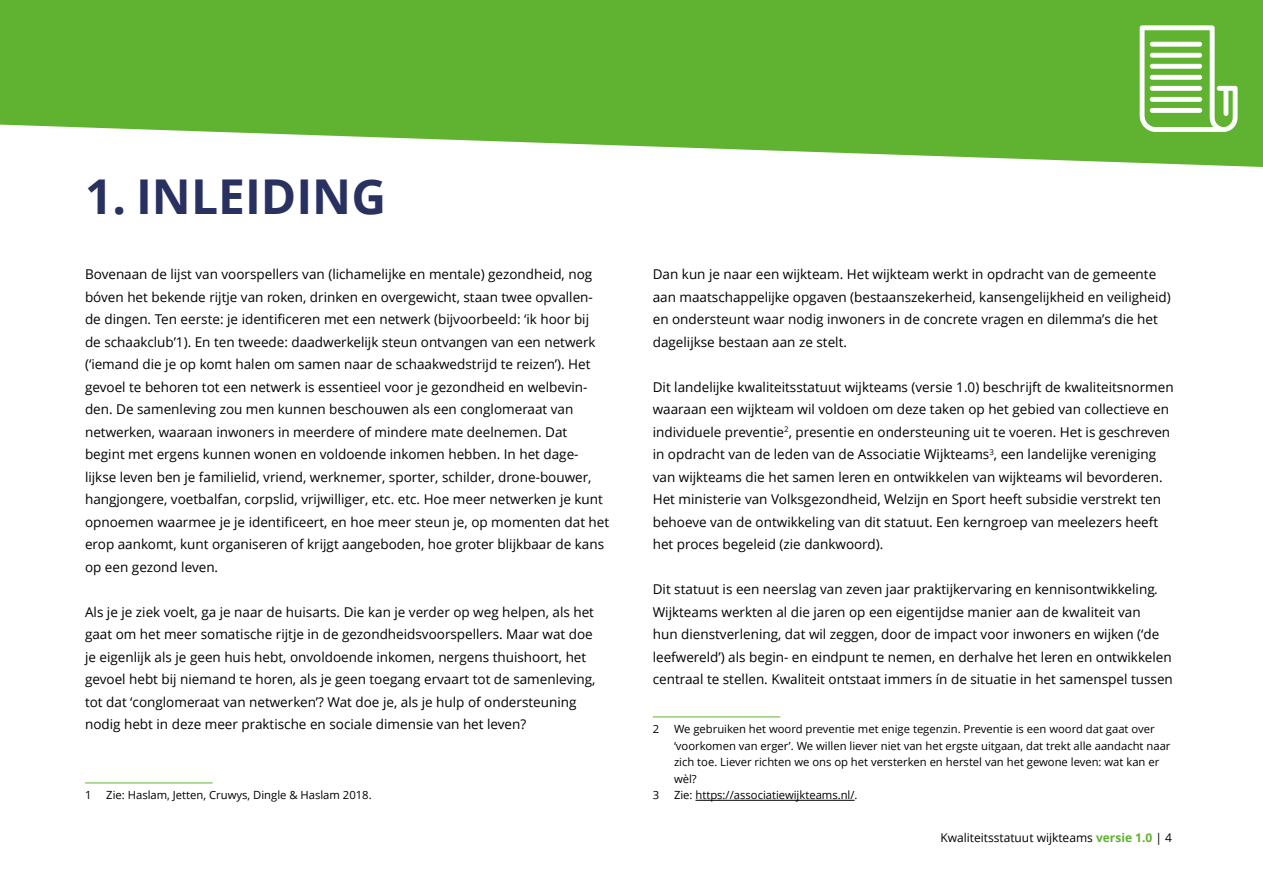
<style>
.page{position:relative;width:1263px;height:893px;background:#fff}
.page>*{position:absolute;margin:0;border:0;box-sizing:border-box;transform-origin:0 0}
.H2_-_Hoofdstukkop{font:700 48px "Open Sans";color:#293160}
.P_-_platte_tekst{font:13.5px/22.5px "Open Sans";color:#000}
.t1{font:12px "Open Sans";color:#000}
.Voetnoot{font:11.25px/16.5px "Open Sans";color:#000}
.s1{font-style:italic}
.s2{font-weight:700;color:#60b231}
</style>
<div class="page">
<svg style="left:0;top:0;width:1263px;height:167px;background:#75bc4c"></svg>
<hr style="left:653px;top:717px;width:127px;height:1px;background:#60b231">
<hr style="left:695px;top:800px;width:160px;height:1px;background:#000">
<hr style="left:85px;top:783px;width:128px;height:1px;background:#60b231">
<svg style="left:1140px;top:26px;width:97px;height:106px"></svg>
<hr style="left:1150px;top:42px;width:52px;height:4px;background:#fff;border-radius:2px">
<div style="left:1150px;top:42px;width:52px;height:5px;border:1px solid #fff;border-radius:2px"></div>
<hr style="left:1150px;top:53px;width:52px;height:4px;background:#fff;border-radius:2px">
<div style="left:1150px;top:53px;width:52px;height:5px;border:1px solid #fff;border-radius:2px"></div>
<hr style="left:1150px;top:64px;width:52px;height:4px;background:#fff;border-radius:2px">
<div style="left:1150px;top:64px;width:52px;height:5px;border:1px solid #fff;border-radius:2px"></div>
<hr style="left:1150px;top:75px;width:52px;height:4px;background:#fff;border-radius:2px">
<div style="left:1150px;top:75px;width:52px;height:5px;border:1px solid #fff;border-radius:2px"></div>
<hr style="left:1150px;top:86px;width:52px;height:4px;background:#fff;border-radius:2px">
<div style="left:1150px;top:86px;width:52px;height:5px;border:1px solid #fff;border-radius:2px"></div>
<hr style="left:1150px;top:97px;width:52px;height:4px;background:#fff;border-radius:2px">
<div style="left:1150px;top:97px;width:52px;height:5px;border:1px solid #fff;border-radius:2px"></div>
<hr style="left:1150px;top:108px;width:52px;height:4px;background:#fff;border-radius:2px">
<div style="left:1150px;top:108px;width:52px;height:5px;border:1px solid #fff;border-radius:2px"></div>
<div style="left:1224px;top:86px;width:4px;height:30px;border:1px solid #fff;border-radius:2px"></div>
<h2 class="H2_-_Hoofdstukkop" style="left:85px;top:162px;width:303px">1. INLEIDING</h2>
<p class="P_-_platte_tekst" style="left:85px;top:263px;width:526px">Bovenaan de lijst van voorspellers van (lichamelijke en mentale) gezondheid, nog bóven het bekende rijtje van roken, drinken en overgewicht, staan twee opvallen&shy;de dingen. Ten eerste: je identificeren met een netwerk (bijvoorbeeld: ‘ik hoor bij<br>de schaakclub’1). En ten tweede: daadwerkelijk steun ontvangen van een netwerk (‘iemand die je op komt halen om samen naar de schaakwedstrijd te reizen’). Het gevoel te behoren tot een netwerk is essentieel voor je gezondheid en welbevin&shy;den. De samenleving zou men kunnen beschouwen als een conglomeraat van netwerken, waaraan inwoners in meerdere of mindere mate deelnemen. Dat begint met ergens kunnen wonen en voldoende inkomen hebben. In het dage&shy;lijkse leven ben je familielid, vriend, werknemer, sporter, schilder, drone-bouwer, hangjongere, voetbalfan, corpslid, vrijwilliger, etc. etc. Hoe meer netwerken je kunt opnoemen waarmee je je identificeert, en hoe meer steun je, op momenten dat het erop aankomt, kunt organiseren of krijgt aangeboden, hoe groter blijkbaar de kans op een gezond leven.</p>
<p class="P_-_platte_tekst" style="left:85px;top:600px;width:512px">Als je je ziek voelt, ga je naar de huisarts. Die kan je verder op weg helpen, als het gaat om het meer somatische rijtje in de gezondheidsvoorspellers. Maar wat doe je eigenlijk als je geen huis hebt, onvoldoende inkomen, nergens thuishoort, het gevoel hebt bij niemand te horen, als je geen toegang ervaart tot de samenleving, tot dat ‘conglomeraat van netwerken’? Wat doe je, als je hulp of ondersteuning nodig hebt in deze meer praktische en sociale dimensie van het leven?</p>
<p class="Voetnoot" style="left:85px;top:787px;width:8px">1</p>
<p class="Voetnoot" style="left:106px;top:787px;width:267px">Zie: Haslam, Jetten, Cruwys, Dingle &amp; Haslam 2018.</p>
<p class="P_-_platte_tekst" style="left:653px;top:263px;width:519px">Dan kun je naar een wijkteam. Het wijkteam werkt in opdracht van de gemeente aan maatschappelijke opgaven (bestaanszekerheid, kansengelijkheid en veiligheid) en ondersteunt waar nodig inwoners in de concrete vragen en dilemma’s die het dagelijkse bestaan aan ze stelt.</p>
<p class="P_-_platte_tekst" style="left:653px;top:375px;width:522px">Dit landelijke kwaliteitsstatuut wijkteams (versie 1.0) beschrijft de kwaliteitsnormen waaraan een wijkteam wil voldoen om deze taken op het gebied van collectieve en individuele preventie<sup>2</sup>, presentie en ondersteuning uit te voeren. Het is geschreven in opdracht van de leden van de Associatie Wijkteams<sup>3</sup>, een landelijke vereniging van wijkteams die het samen leren en ontwikkelen van wijkteams wil bevorderen.<br>Het ministerie van Volksgezondheid, Welzijn en Sport heeft subsidie verstrekt ten behoeve van de ontwikkeling van dit statuut. Een kerngroep van meelezers heeft het proces begeleid (zie dankwoord).</p>
<p class="P_-_platte_tekst" style="left:653px;top:578px;width:522px">Dit statuut is een neerslag van zeven jaar praktijkervaring en kennisontwikkeling<span class="s1">.<br></span>Wijkteams werkten al die jaren op een eigentijdse manier aan de kwaliteit van<br>hun dienstverlening, dat wil zeggen, door de impact voor inwoners en wijken (‘de leefwereld’) als begin- en eindpunt te nemen, en derhalve het leren en ontwikkelen centraal te stellen. Kwaliteit ontstaat immers ín de situatie in het samenspel tussen</p>
<p class="Voetnoot" style="left:653px;top:721px;width:8px">2</p>
<p class="Voetnoot" style="left:674px;top:721px;width:498px">We gebruiken het woord preventie met enige tegenzin. Preventie is een woord dat gaat over ‘voorkomen van erger’. We willen liever niet van het ergste uitgaan, dat trekt alle aandacht naar zich toe. Liever richten we ons op het versterken en herstel van het gewone leven: wat kan er wèl?</p>
<p class="Voetnoot" style="left:653px;top:787px;width:8px">3</p>
<p class="Voetnoot" style="left:674px;top:787px;width:185px">Zie: https://associatiewijkteams.nl/.</p>
<p class="t1" style="left:940px;top:829px;width:233px">Kwaliteitsstatuut wijkteams <span class="s2">versie 1.0</span> | 4</p>
</div>
